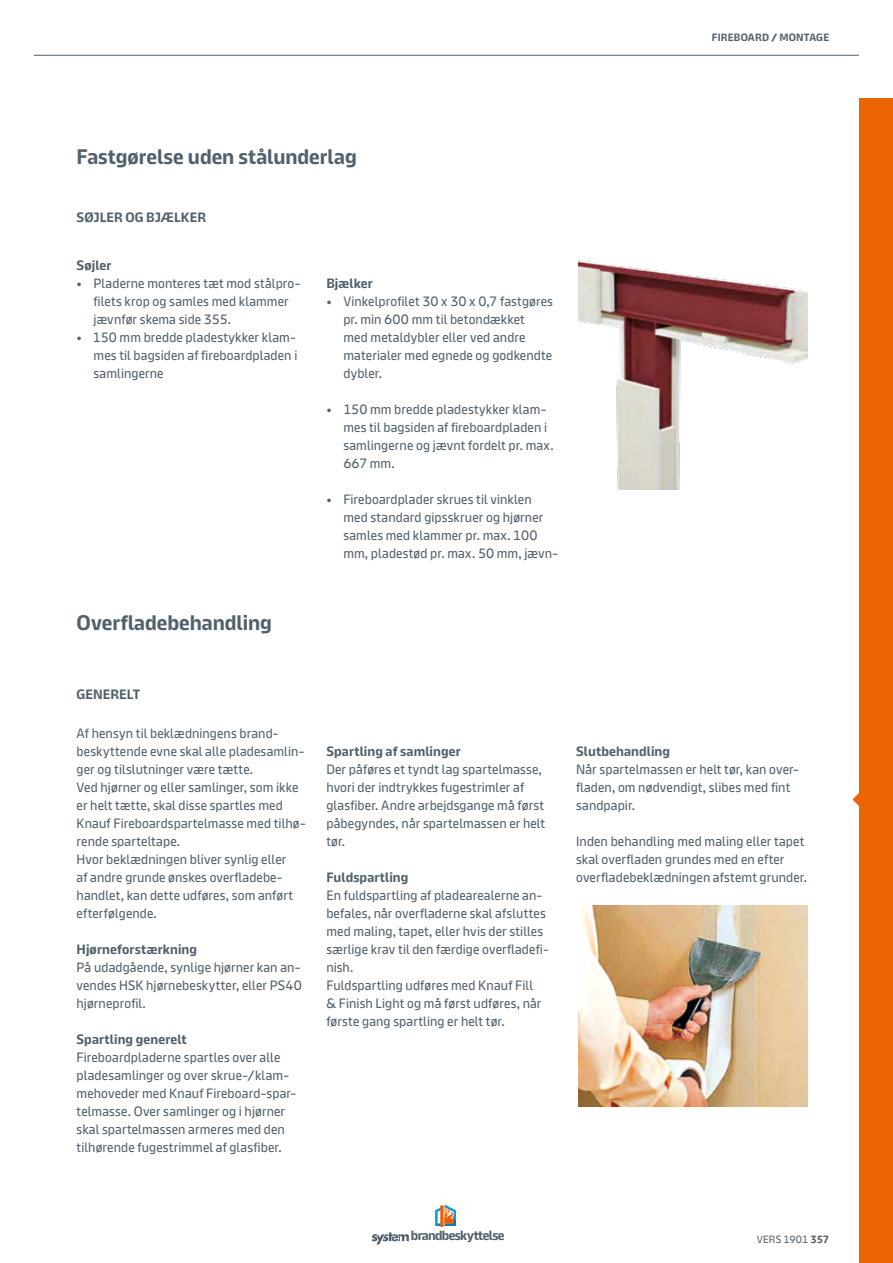
<style>
.page{position:relative;width:893px;height:1263px;background:#fff}
.page>*{position:absolute;margin:0;border:0;box-sizing:border-box;transform-origin:0 0}
.t1{font:700 21px "Knauf";letter-spacing:-.005em;color:#52606b}
.t2{font:13.5px/18px "Knauf";letter-spacing:.01em;color:#52606b}
.t3{font:700 13.5px "Knauf";letter-spacing:.01em;color:#52606b}
.t4{font:700 13.35px "Knauf";letter-spacing:-.05em;color:#52606b}
.t5{font:700 10.5px "Knauf";letter-spacing:.015em;color:#52606b}
.t6{font:10.5px "Knauf";letter-spacing:.02em;color:#52606b}
.s1{font-weight:700}
</style>
<div class="page">
<svg style="left:372px;top:1232px;width:37px;height:12px"></svg>
<svg style="left:435px;top:1205px;width:21px;height:22px"></svg>
<hr style="left:34px;top:55px;width:825px;height:1px;background:#52606b">
<div style="left:859px;top:98px;width:34px;height:1165px;background:#ec6502"></div>
<svg style="left:852px;top:793px;width:7px;height:13px"></svg>
<img style="left:578px;top:905px;width:230px;height:202px">
<img style="left:578px;top:260px;width:230px;height:230px">
<p class="t5" style="left:712px;top:32px;width:119px">FIREBOARD / MONTAGE</p>
<h1 class="t1" style="left:77px;top:145px;width:282px">Fastgørelse uden stålunderlag</h1>
<p class="t3" style="left:77px;top:210px;width:131px">SØJLER OG BJÆLKER</p>
<p class="t3" style="left:77px;top:258px;width:37px">Søjler</p>
<p class="t2" style="left:94px;top:274px;width:208px;text-indent:-17px">• Pladerne monteres tæt mod stålpro&shy;filets krop og samles med klammer jævnfør skema side 355.</p>
<p class="t2" style="left:94px;top:328px;width:205px;text-align:justify;text-indent:-17px">• 150 mm bredde pladestykker klam&shy;mes til bagsiden af fireboardpladen i samlingerne</p>
<h1 class="t1" style="left:77px;top:611px;width:197px">Overfladebehandling</h1>
<p class="t3" style="left:326px;top:276px;width:48px">Bjælker</p>
<p class="t2" style="left:343px;top:292px;width:211px;text-indent:-17px">• Vinkelprofilet 30 x 30 x 0,7 fastgøres pr. min 600 mm til betondækket<br>med metaldybler eller ved andre materialer med egnede og godkendte dybler.</p>
<p class="t2" style="left:343px;top:400px;width:212px;text-indent:-17px">• 150 mm bredde pladestykker klam&shy;mes til bagsiden af fireboardpladen i samlingerne og jævnt fordelt pr. max.<br>667 mm.</p>
<p class="t2" style="left:343px;top:490px;width:216px;text-indent:-17px">• Fireboardplader skrues til vinklen med standard gipsskruer og hjørner samles med klammer pr. max. 100 mm, pladestød pr. max. 50 mm, jævn-</p>
<p class="t3" style="left:77px;top:687px;width:65px">GENERELT</p>
<p class="t2" style="left:77px;top:724px;width:231px">Af hensyn til beklædningens brand&shy;beskyttende evne skal alle pladesamlin&shy;ger og tilslutninger være tætte.<br>Ved hjørner og eller samlinger, som ikke er helt tætte, skal disse spartles med Knauf Fireboardspartelmasse med tilhø&shy;rende sparteltape.<br>Hvor beklædningen bliver synlig eller<br>af andre grunde ønskes overfladebe&shy;handlet, kan dette udføres, som anført efterfølgende.</p>
<p class="t3" style="left:77px;top:942px;width:122px">Hjørneforstærkning</p>
<p class="t2" style="left:77px;top:958px;width:227px;text-align:justify">På udadgående, synlige hjørner kan an&shy;vendes HSK hjørnebeskytter, eller PS40 hjørneprofil.</p>
<p class="t3" style="left:77px;top:1032px;width:112px">Spartling generelt</p>
<p class="t2" style="left:77px;top:1048px;width:221px">Fireboardpladerne spartles over alle pladesamlinger og over skrue-/klam&shy;mehoveder med Knauf Fireboard-spar&shy;telmasse. Over samlinger og i hjørner skal spartelmassen armeres med den tilhørende fugestrimmel af glasfiber.</p>
<p class="t3" style="left:326px;top:744px;width:136px">Spartling af samlinger</p>
<p class="t2" style="left:326px;top:760px;width:220px">Der påføres et tyndt lag spartelmasse, hvori der indtrykkes fugestrimler af glasfiber. Andre arbejdsgange må først påbegyndes, når spartelmassen er helt tør.</p>
<p class="t3" style="left:326px;top:870px;width:84px">Fuldspartling</p>
<p class="t2" style="left:326px;top:886px;width:224px">En fuldspartling af pladearealerne an&shy;befales, når overfladerne skal afsluttes med maling, tapet, eller hvis der stilles særlige krav til den færdige overfladefi&shy;nish.<br>Fuldspartling udføres med Knauf Fill<br>&amp; Finish Light og må først udføres, når første gang spartling er helt tør.</p>
<p class="t3" style="left:576px;top:744px;width:96px">Slutbehandling</p>
<p class="t2" style="left:576px;top:760px;width:224px">Når spartelmassen er helt tør, kan over&shy;fladen, om nødvendigt, slibes med fint sandpapir.</p>
<p class="t2" style="left:576px;top:832px;width:232px">Inden behandling med maling eller tapet skal overfladen grundes med en efter overfladebeklædningen afstemt grunder.</p>
<p class="t4" style="left:411px;top:1228px;width:95px">brandbeskyttelse</p>
<p class="t6" style="left:757px;top:1233px;width:74px">VERS 1901 <span class="s1">357</span></p>
</div>
